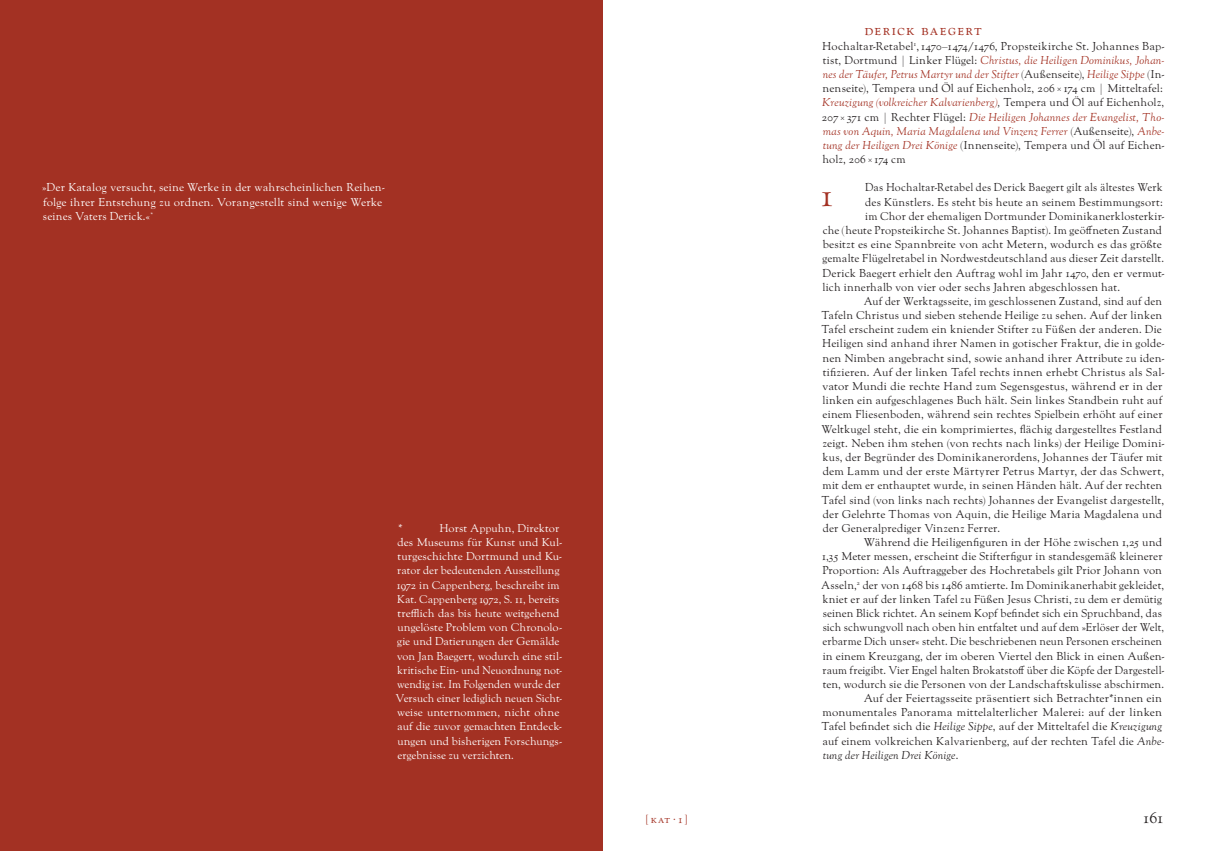
<style>
.page{position:relative;width:1205px;height:851px;background:#fff}
.page>*{position:absolute;margin:0;border:0;box-sizing:border-box;transform-origin:0 0}
.t1{font:32.5px "LTC Goudy Oldstyle Pro";color:#a33123}
.t2{font:15.62px "LTC Goudy Oldstyle Pro";letter-spacing:.085em;color:#a33123}
.t3{font:15.62px "LTC Goudy Oldstyle Pro";color:#231f20}
.t4{font:11.25px/14.1px "LTC Goudy Oldstyle Pro";letter-spacing:.01em;color:#231f20}
.t5{font:11.25px "LTC Goudy Oldstyle Pro";letter-spacing:.01em;color:#231f20;scale:.95 1}
.t6{font:11.25px/14.1px "LTC Goudy Oldstyle Pro";letter-spacing:.01em;color:#fff}
.t7{font:11.25px "LTC Goudy Oldstyle Pro";letter-spacing:.01em;color:#231f20;scale:.96 1}
.t8{font:italic 11.25px "LTC Goudy Oldstyle Pro";letter-spacing:.005em;color:#231f20}
.t9{font:11.25px "LTC Goudy Oldstyle Pro";color:#a33123}
.t10{font:11.12px/14.1px "LTC Goudy Oldstyle Pro";color:#fff}
.s1{font-style:italic;color:#a33123}
.s2{font-style:italic}
.s3{font-style:normal}
</style>
<div class="page">
<hr style="left:602px;top:0;width:1px;height:850px;background:#231f20">
<div style="left:0;top:0;width:602px;height:850px;background:#a33123"></div>
<h2 class="t2" style="left:864px;top:21px;width:119px">Derick Baegert</h2>
<p class="t4" style="left:822px;top:39px;width:344px">Hochaltar-Retabel<sup>1</sup>, 1470–1474/1476, Propsteikirche St. Johannes Bap&shy;tist, Dortmund | Linker Flügel: <span class="s1">Christus, die Heiligen Dominikus, Johan&shy;nes der Täufer, Petrus Martyr und der Stifter</span> (Außenseite), <span class="s1">Heilige Sippe</span> (In&shy;nenseite), Tempera und Öl auf Eichenholz, 206 × 174 cm | Mitteltafel:<br><span class="s1">Kreuzigung (volkreicher Kalvarienberg)</span><span class="s2">,</span> Tempera und Öl auf Eichenholz, 207 × 371 cm | Rechter Flügel: <span class="s1">Die Heiligen Johannes der Evangelist, Tho&shy;mas von Aquin, Maria Magdalena und Vinzenz Ferrer</span> (Außenseite), <span class="s1">Anbe&shy;tung der Heiligen Drei Könige</span> (Innenseite), Tempera und Öl auf Eichen&shy;holz, 206 × 174 cm</p>
<p class="t5" style="left:865px;top:181px;width:315px">Das Hochaltar-Retabel des Derick Baegert gilt als ältestes Werk</p>
<p class="t4" style="left:865px;top:195px;width:299px">des Künstlers. Es steht bis heute an seinem Bestimmungsort:</p>
<p class="t4" style="left:865px;top:209px;width:301px">im Chor der ehemaligen Dortmunder Dominikanerklosterkir-</p>
<p class="t4" style="left:823px;top:223px;width:341px">che (heute Propsteikirche St. Johannes Baptist). Im geöffneten Zustand</p>
<p class="t4" style="left:822px;top:237px;width:341px">besitzt es eine Spannbreite von acht Metern, wodurch es das größte</p>
<p class="t4" style="left:822px;top:251px;width:343px">gemalte Flügelretabel in Nordwestdeutschland aus dieser Zeit darstellt.</p>
<p class="t4" style="left:822px;top:266px;width:344px">Derick Baegert erhielt den Auftrag wohl im Jahr 1470, den er vermut-</p>
<p class="t4" style="left:822px;top:280px;width:299px">lich innerhalb von vier oder sechs Jahren abgeschlossen hat.</p>
<p class="t7" style="left:863px;top:294px;width:312px">Auf der Werktagsseite, im geschlossenen Zustand, sind auf den</p>
<p class="t4" style="left:821px;top:308px;width:342px">Tafeln Christus und sieben stehende Heilige zu sehen. Auf der linken</p>
<p class="t4" style="left:821px;top:322px;width:342px">Tafel erscheint zudem ein kniender Stifter zu Füßen der anderen. Die</p>
<p class="t4" style="left:822px;top:336px;width:344px">Heiligen sind anhand ihrer Namen in gotischer Fraktur, die in golde-</p>
<p class="t4" style="left:822px;top:351px;width:343px">nen Nimben angebracht sind, sowie anhand ihrer Attribute zu iden-</p>
<p class="t4" style="left:823px;top:365px;width:343px">tifizieren. Auf der linken Tafel rechts innen erhebt Christus als Sal-</p>
<p class="t4" style="left:822px;top:379px;width:342px">vator Mundi die rechte Hand zum Segensgestus, während er in der</p>
<p class="t4" style="left:822px;top:393px;width:341px">linken ein aufgeschlagenes Buch hält. Sein linkes Standbein ruht auf</p>
<p class="t4" style="left:822px;top:407px;width:341px">einem Fliesenboden, während sein rechtes Spielbein erhöht auf einer</p>
<p class="t4" style="left:821px;top:422px;width:342px">Weltkugel steht, die ein komprimiertes, flächig dargestelltes Festland</p>
<p class="t4" style="left:823px;top:436px;width:343px">zeigt. Neben ihm stehen (von rechts nach links) der Heilige Domini-</p>
<p class="t4" style="left:822px;top:450px;width:341px">kus, der Begründer des Dominikanerordens, Johannes der Täufer mit</p>
<p class="t4" style="left:823px;top:464px;width:343px">dem Lamm und der erste Märtyrer Petrus Martyr, der das Schwert,</p>
<p class="t4" style="left:822px;top:478px;width:341px">mit dem er enthauptet wurde, in seinen Händen hält. Auf der rechten</p>
<p class="t4" style="left:821px;top:492px;width:344px">Tafel sind (von links nach rechts) Johannes der Evangelist dargestellt,</p>
<p class="t4" style="left:823px;top:507px;width:341px">der Gelehrte Thomas von Aquin, die Heilige Maria Magdalena und</p>
<p class="t4" style="left:823px;top:521px;width:179px">der Generalprediger Vinzenz Ferrer.</p>
<p class="t4" style="left:864px;top:535px;width:300px">Während die Heiligenfiguren in der Höhe zwischen 1,25 und</p>
<p class="t4" style="left:822px;top:549px;width:342px">1,35 Meter messen, erscheint die Stifterfigur in standesgemäß kleinerer</p>
<p class="t4" style="left:822px;top:563px;width:341px">Proportion: Als Auftraggeber des Hochretabels gilt Prior Johann von</p>
<p class="t4" style="left:821px;top:577px;width:344px">Asseln,<sup>2</sup> der von 1468 bis 1486 amtierte. Im Dominikanerhabit gekleidet,</p>
<p class="t4" style="left:822px;top:592px;width:341px">kniet er auf der linken Tafel zu Füßen Jesus Christi, zu dem er demütig</p>
<p class="t4" style="left:822px;top:606px;width:341px">seinen Blick richtet. An seinem Kopf befindet sich ein Spruchband, das</p>
<p class="t7" style="left:822px;top:620px;width:357px">sich schwungvoll nach oben hin entfaltet und auf dem »Erlöser der Welt,</p>
<p class="t5" style="left:822px;top:634px;width:359px">erbarme Dich unser« steht. Die beschriebenen neun Personen erscheinen</p>
<p class="t4" style="left:822px;top:648px;width:343px">in einem Kreuzgang, der im oberen Viertel den Blick in einen Außen-</p>
<p class="t5" style="left:822px;top:663px;width:361px">raum freigibt. Vier Engel halten Brokatstoff über die Köpfe der Dargestell-</p>
<p class="t4" style="left:823px;top:677px;width:343px">ten, wodurch sie die Personen von der Landschaftskulisse abschirmen.</p>
<p class="t4" style="left:863px;top:691px;width:300px">Auf der Feiertagsseite präsentiert sich Betrachter*innen ein</p>
<p class="t4" style="left:822px;top:705px;width:341px">monumentales Panorama mittelalterlicher Malerei: auf der linken</p>
<p class="t4" style="left:821px;top:719px;width:342px">Tafel befindet sich die <span class="s2">Heilige Sippe</span>, auf der Mitteltafel die <span class="s2">Kreuzigung</span></p>
<p class="t4" style="left:822px;top:733px;width:344px">auf einem volkreichen Kalvarienberg, auf der rechten Tafel die <span class="s2">Anbe-</span></p>
<p class="t8" style="left:823px;top:748px;width:137px">tung der Heiligen Drei Könige<span class="s3">.</span></p>
<p class="t6" style="left:42px;top:181px;width:344px">»Der Katalog versucht, seine Werke in der wahrscheinlichen Reihen&shy;folge ihrer Entstehung zu ordnen. Vorangestellt sind wenige Werke seines Vaters Derick.«<sup>*</sup></p>
<h1 class="t1" style="left:821px;top:175px;width:14px">1</h1>
<p class="t10" style="left:396px;top:521px;width:168px;text-indent:44px">Horst Appuhn, Direktor des Museums für Kunst und Kul&shy;turgeschichte Dortmund und Ku&shy;rator der bedeutenden Ausstellung<br>1972 in Cappenberg, beschreibt im<br>Kat. Cappenberg 1972, S. 11, bereits trefflich das bis heute weitgehend ungelöste Problem von Chronolo&shy;gie und Datierungen der Gemälde von Jan Baegert, wodurch eine stil&shy;kritische Ein- und Neuordnung not&shy;wendig ist. Im Folgenden wurde der<br>Versuch einer lediglich neuen Sicht&shy;weise unternommen, nicht ohne auf die zuvor gemachten Entdeck&shy;ungen und bisherigen Forschungs&shy;ergebnisse zu verzichten.</p>
<p class="t10" style="left:398px;top:521px;width:6px">*</p>
<p class="t9" style="left:646px;top:812px;width:42px">[kat.1]</p>
<h2 class="t3" style="left:1143px;top:808px;width:21px">161</h2>
</div>
